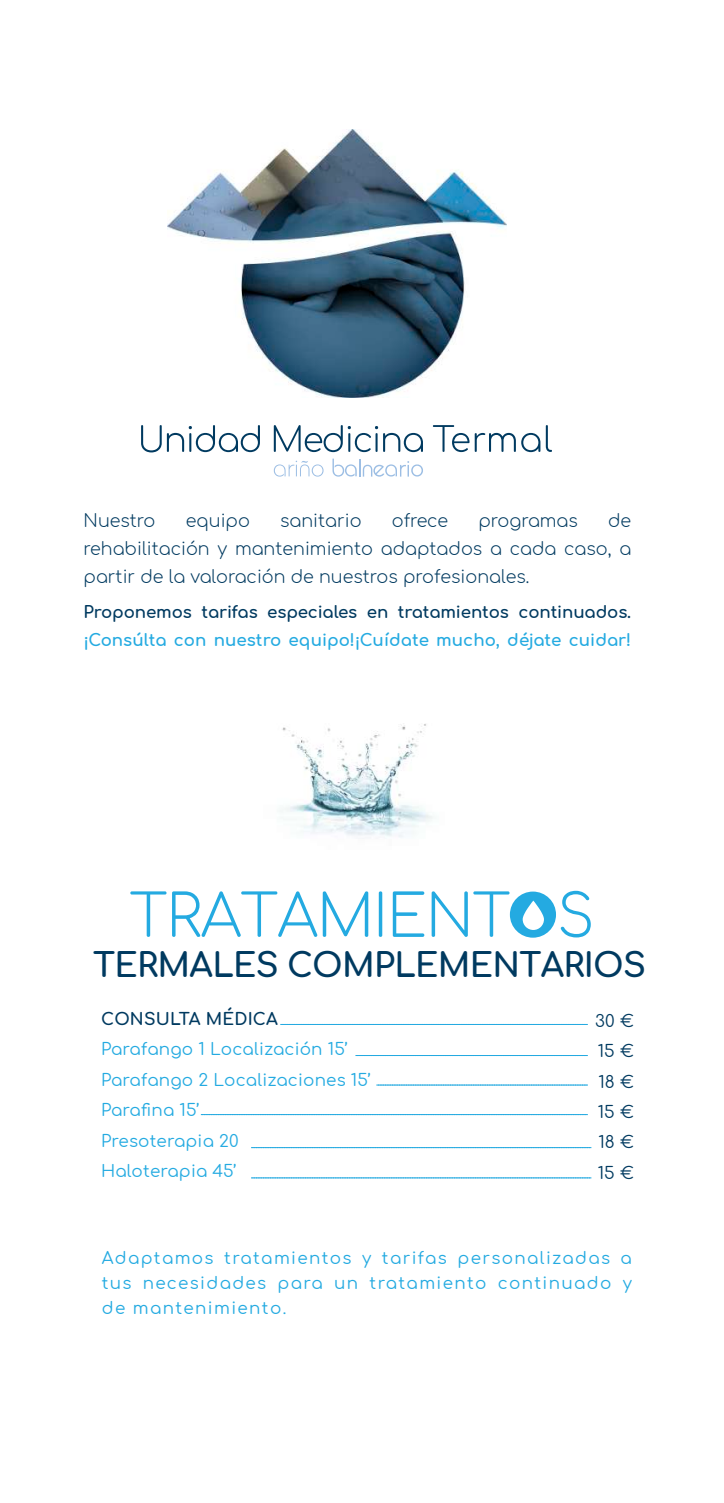
<style>
.page{position:relative;width:724px;height:1503px;background:#fff}
.page>*{position:absolute;margin:0;border:0;box-sizing:border-box;transform-origin:0 0}
.t1{font:300 58.27px "Comfortaa";letter-spacing:-.02em;color:#24aae1}
.t2{font:700 33.25px "Comfortaa";letter-spacing:-.02em;color:#003a60}
.t3{font:300 17.5px/28px "Comfortaa";color:#003a60;text-align:justify}
.t4{font:16.8px/30.4px "Comfortaa";letter-spacing:.01em;color:#24aae1;text-align:justify}
.t5{font:16.8px/30.4px "Comfortaa";letter-spacing:.01em;color:#003a60;text-align:justify}
.t6{font:700 16.8px "Comfortaa";letter-spacing:.01em;color:#003a60}
.t7{font:700 16.62px "Comfortaa";letter-spacing:-.01em;color:#003a60}
.t8{font:700 16.62px "Comfortaa";color:#24aae1}
</style>
<div class="page">
<img style="left:280px;top:724px;width:153px;height:114px">
<img style="left:167px;top:129px;width:339px;height:268px">
<svg style="left:273px;top:460px;width:50px;height:16px"></svg>
<svg style="left:332px;top:458px;width:90px;height:18px"></svg>
<svg style="left:141px;top:425px;width:119px;height:27px"></svg>
<svg style="left:273px;top:425px;width:149px;height:27px"></svg>
<svg style="left:432px;top:425px;width:83px;height:27px"></svg>
<svg style="left:521px;top:425px;width:30px;height:27px"></svg>
<svg style="left:287px;top:1023px;width:296px;height:1px"></svg>
<svg style="left:376px;top:1084px;width:211px;height:1px"></svg>
<svg style="left:251px;top:1177px;width:340px;height:1px"></svg>
<svg style="left:509px;top:891px;width:46px;height:46px"></svg>
<p class="t3" style="left:83px;top:504px;width:548px;text-indent:524px">de rehabilitación y mantenimiento adaptados a cada caso, a partir de la valoración de nuestros profesionales.</p>
<p class="t7" style="left:83px;top:596px;width:548px">Proponemos tarifas especiales en tratamientos continuados.</p>
<p class="t8" style="left:83px;top:624px;width:548px">¡Consúlta con nuestro equipo!¡Cuídate mucho, déjate cuidar!</p>
<p class="t3" style="left:83px;top:504px;width:73px">Nuestro</p>
<p class="t3" style="left:185px;top:504px;width:66px">equipo</p>
<p class="t3" style="left:280px;top:504px;width:83px">sanitario</p>
<p class="t3" style="left:391px;top:504px;width:58px">ofrece</p>
<p class="t3" style="left:478px;top:504px;width:101px">programas</p>
<h1 class="t1" style="left:129px;top:862px;width:466px">TRATAMIENT S</h1>
<h2 class="t2" style="left:93px;top:934px;width:554px">TERMALES COMPLEMENTARIOS</h2>
<p class="t6" style="left:101px;top:1003px;width:178px">CONSULTA MÉDICA</p>
<p class="t4" style="left:101px;top:1031px;width:271px;text-align:left">Parafango 1 Localización 15’<br>Parafango 2 Localizaciones 15’<br>Parafina 15’<br>Presoterapia 20<br>Haloterapia 45’</p>
<p class="t5" style="left:594px;top:1002px;width:40px">30 € 15 € 18 € 15 € 18 € 15 €</p>
<p class="t4" style="left:102px;top:1242px;width:531px;line-height:25.2px">Adaptamos tratamientos y tarifas personalizadas a tus necesidades para un tratamiento continuado y de mantenimiento.</p>
</div>
